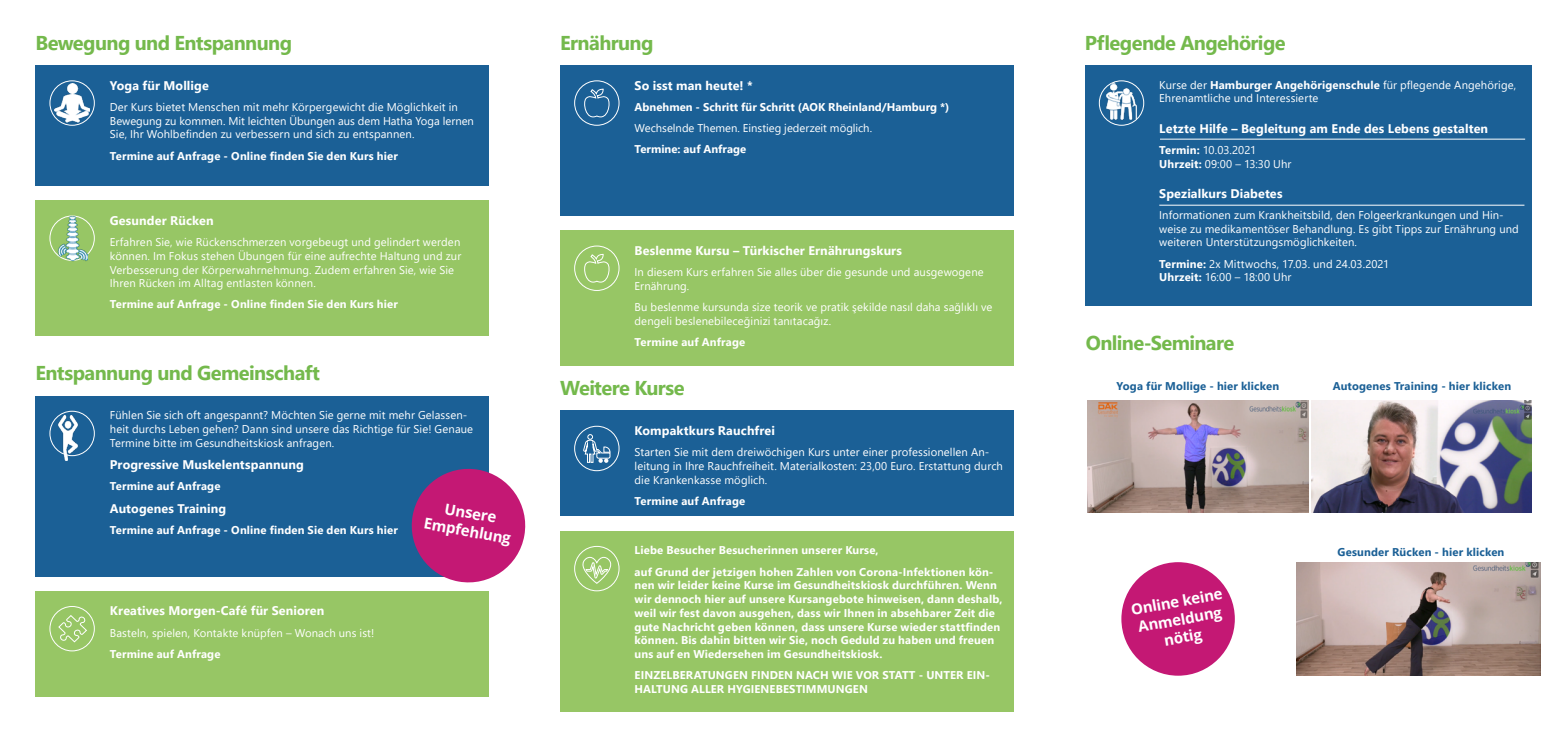
<style>
.page{position:relative;width:1567px;height:745px;background:#fff}
.page>*{position:absolute;margin:0;border:0;box-sizing:border-box;transform-origin:0 0}
.t1{font:700 20px "Segoe UI";letter-spacing:-.03em;color:#74b94c}
.t2{font:700 15px/18px "Open Sans";color:#fff;text-align:center}
.t3{font:700 12.5px "Segoe UI";letter-spacing:.01em;color:#fff}
.t4{font:11.25px/13.8px "Segoe UI";letter-spacing:.01em;color:#fff}
.t5{font:700 11.25px/13.8px "Segoe UI";letter-spacing:.01em;color:#fff}
.t6{font:700 11.25px "Segoe UI";letter-spacing:.01em;color:#1b6096}
.s1{font-weight:700}
</style>
<div class="page">
<div style="left:35px;top:65px;width:454px;height:120px;background:#1b6096"></div>
<div style="left:560px;top:65px;width:453px;height:150px;background:#1b6096"></div>
<div style="left:1084px;top:65px;width:447px;height:241px;background:#1b6096"></div>
<div style="left:35px;top:395px;width:454px;height:180px;background:#1b6096"></div>
<div style="left:560px;top:410px;width:453px;height:105px;background:#1b6096"></div>
<div style="left:35px;top:200px;width:454px;height:135px;background:#97c665"></div>
<div style="left:560px;top:230px;width:453px;height:135px;background:#97c665"></div>
<div style="left:35px;top:590px;width:454px;height:105px;background:#97c665"></div>
<div style="left:560px;top:530px;width:453px;height:180px;background:#97c665"></div>
<svg style="left:407px;top:468px;width:119px;height:115px"></svg>
<div style="left:1121px;top:561px;width:113px;height:114px;background:#c41874;border-radius:50%"></div>
<div style="left:574px;top:80px;width:45px;height:45px;border:1px solid #fff;border-radius:50%"></div>
<svg style="left:581px;top:89px;width:30px;height:32px"></svg>
<div style="left:1098px;top:80px;width:45px;height:45px;border:1px solid #fff;border-radius:50%"></div>
<div style="left:574px;top:245px;width:45px;height:45px;border:1px solid #fff;border-radius:50%"></div>
<svg style="left:581px;top:254px;width:30px;height:32px"></svg>
<div style="left:574px;top:545px;width:45px;height:45px;border:1px solid #fff;border-radius:50%"></div>
<svg style="left:581px;top:556px;width:30px;height:27px"></svg>
<svg style="left:58px;top:615px;width:29px;height:27px"></svg>
<div style="left:50px;top:80px;width:45px;height:45px;border:1px solid #fff;border-radius:50%"></div>
<div style="left:50px;top:215px;width:45px;height:45px;border:1px solid #fff;border-radius:50%"></div>
<div style="left:50px;top:410px;width:45px;height:45px;border:1px solid #fff;border-radius:50%"></div>
<div style="left:50px;top:605px;width:45px;height:45px;border:1px solid #fff;border-radius:50%"></div>
<svg style="left:583px;top:434px;width:27px;height:28px"></svg>
<div style="left:574px;top:425px;width:45px;height:45px;border:1px solid #fff;border-radius:50%"></div>
<hr style="left:1159px;top:205px;width:365px;height:1px;background:#fff">
<hr style="left:1159px;top:139px;width:365px;height:1px;background:#fff">
<img style="left:54px;top:83px;width:36px;height:40px">
<img style="left:57px;top:216px;width:30px;height:45px">
<img style="left:49px;top:415px;width:38px;height:45px">
<img style="left:1099px;top:82px;width:43px;height:42px">
<img style="left:1087px;top:400px;width:220px;height:112px">
<img style="left:1311px;top:400px;width:220px;height:112px">
<img style="left:1296px;top:562px;width:244px;height:113px">
<h1 class="t1" style="left:35px;top:24px;width:258px">Bewegung und Entspannung</h1>
<h1 class="t1" style="left:560px;top:24px;width:95px">Ernährung</h1>
<p class="t3" style="left:110px;top:73px;width:100px">Yoga für Mollige</p>
<p class="t4" style="left:110px;top:99px;width:365px">Der Kurs bietet Menschen mit mehr Körpergewicht die Möglichkeit in<br>Bewegung zu kommen. Mit leichten Übungen aus dem Hatha Yoga lernen<br>Sie, Ihr Wohlbefinden zu verbessern und sich zu entspannen.</p>
<p class="t5" style="left:110px;top:148px;width:289px">Termine auf Anfrage - Online finden Sie den Kurs hier</p>
<p class="t3" style="left:110px;top:208px;width:105px">Gesunder Rücken</p>
<p class="t4" style="left:110px;top:234px;width:353px">Erfahren Sie, wie Rückenschmerzen vorgebeugt und gelindert werden können. Im Fokus stehen Übungen für eine aufrechte Haltung und zur Verbesserung der Körperwahrnehmung. Zudem erfahren Sie, wie Sie Ihren Rücken im Alltag entlasten können.</p>
<p class="t5" style="left:110px;top:296px;width:289px">Termine auf Anfrage - Online finden Sie den Kurs hier</p>
<h1 class="t1" style="left:35px;top:354px;width:286px">Entspannung und Gemeinschaft</h1>
<p class="t4" style="left:110px;top:407px;width:365px">Fühlen Sie sich oft angespannt? Möchten Sie gerne mit mehr Gelassen&shy;heit durchs Leben gehen? Dann sind unsere das Richtige für Sie! Genaue<br>Termine bitte im Gesundheitskiosk anfragen.</p>
<p class="t3" style="left:110px;top:452px;width:195px">Progressive Muskelentspannung</p>
<p class="t5" style="left:110px;top:478px;width:112px">Termine auf Anfrage</p>
<p class="t3" style="left:110px;top:496px;width:118px">Autogenes Training</p>
<p class="t5" style="left:110px;top:521px;width:289px">Termine auf Anfrage - Online finden Sie den Kurs hier</p>
<h2 class="t2" style="left:428px;top:495px;width:90px;rotate:10deg">Unsere<br>Empfehlung</h2>
<p class="t3" style="left:110px;top:598px;width:216px">Kreatives Morgen-Café für Senioren</p>
<p class="t4" style="left:110px;top:624px;width:266px">Basteln, spielen, Kontakte knüpfen – Wonach uns ist!</p>
<p class="t5" style="left:110px;top:645px;width:112px">Termine auf Anfrage</p>
<p class="t3" style="left:634px;top:73px;width:120px">So isst man heute! *</p>
<p class="t5" style="left:634px;top:99px;width:316px">Abnehmen - Schritt für Schritt (AOK Rheinland/Hamburg *)</p>
<p class="t4" style="left:634px;top:120px;width:239px">Wechselnde Themen. Einstieg jederzeit möglich.</p>
<p class="t5" style="left:634px;top:142px;width:113px">Termine: auf Anfrage</p>
<p class="t3" style="left:634px;top:238px;width:269px">Beslenme Kursu – Türkischer Ernährungskurs</p>
<p class="t4" style="left:634px;top:264px;width:350px">In diesem Kurs erfahren Sie alles über die gesunde und ausgewogene<br>Ernährung.</p>
<p class="t4" style="left:634px;top:299px;width:359px">Bu beslenme kursunda size teorik ve pratik şekilde nasıl daha sağlıklı ve dengeli beslenebileceğinizi tanıtacağız.</p>
<p class="t5" style="left:634px;top:334px;width:112px">Termine auf Anfrage</p>
<h1 class="t1" style="left:560px;top:369px;width:126px">Weitere Kurse</h1>
<p class="t3" style="left:634px;top:418px;width:142px">Kompaktkurs Rauchfrei</p>
<p class="t4" style="left:634px;top:444px;width:370px">Starten Sie mit dem dreiwöchigen Kurs unter einer professionellen An&shy;leitung in Ihre Rauchfreiheit. Materialkosten: 23,00 Euro. Erstattung durch die Krankenkasse möglich.</p>
<p class="t5" style="left:634px;top:493px;width:112px">Termine auf Anfrage</p>
<p class="t5" style="left:634px;top:538px;width:360px;line-height:21.2px">Liebe Besucher Besucherinnen unserer Kurse,<br>auf Grund der jetzigen hohen Zahlen von Corona-Infektionen kön-</p>
<p class="t5" style="left:634px;top:577px;width:369px">nen wir leider keine Kurse im Gesundheitskiosk durchführen. Wenn wir dennoch hier auf unsere Kursangebote hinweisen, dann deshalb, weil wir fest davon ausgehen, dass wir Ihnen in absehbarer Zeit die gute Nachricht geben können, dass unsere Kurse wieder stattfinden können. Bis dahin bitten wir Sie, noch Geduld zu haben und freuen uns auf en Wiedersehen im Gesundheitskiosk.</p>
<p class="t5" style="left:634px;top:667px;width:357px">EINZELBERATUNGEN FINDEN NACH WIE VOR STATT - UNTER EIN-<br>HALTUNG ALLER HYGIENEBESTIMMUNGEN</p>
<h1 class="t1" style="left:1084px;top:24px;width:202px">Pflegende Angehörige</h1>
<p class="t4" style="left:1159px;top:77px;width:358px">Kurse der <span class="s1">Hamburger Angehörigenschule</span> für pflegende Angehörige,<br>Ehrenamtliche und Interessierte</p>
<p class="t3" style="left:1159px;top:116px;width:330px">Letzte Hilfe – Begleitung am Ende des Lebens gestalten</p>
<p class="t4" style="left:1159px;top:142px;width:134px"><span class="s1">Termin:</span> 10.03.2021<br><span class="s1">Uhrzeit:</span> 09:00 – 13:30 Uhr</p>
<p class="t3" style="left:1159px;top:181px;width:125px">Spezialkurs Diabetes</p>
<p class="t4" style="left:1159px;top:207px;width:361px">Informationen zum Krankheitsbild, den Folgeerkrankungen und Hin&shy;weise zu medikamentöser Behandlung. Es gibt Tipps zur Ernährung und weiteren Unterstützungsmöglichkeiten.</p>
<p class="t4" style="left:1159px;top:256px;width:231px"><span class="s1">Termine:</span> 2x Mittwochs, 17.03. und 24.03.2021<br><span class="s1">Uhrzeit:</span> 16:00 – 18:00 Uhr</p>
<h1 class="t1" style="left:1085px;top:324px;width:150px">Online-Seminare</h1>
<p class="t6" style="left:1116px;top:375px;width:164px">Yoga für Mollige - hier klicken</p>
<p class="t6" style="left:1332px;top:375px;width:180px">Autogenes Training - hier klicken</p>
<h2 class="t2" style="left:1129px;top:600px;width:94px;rotate:-10deg">Online keine<br>Anmeldung nötig</h2>
<p class="t6" style="left:1337px;top:541px;width:168px">Gesunder Rücken - hier klicken</p>
</div>
